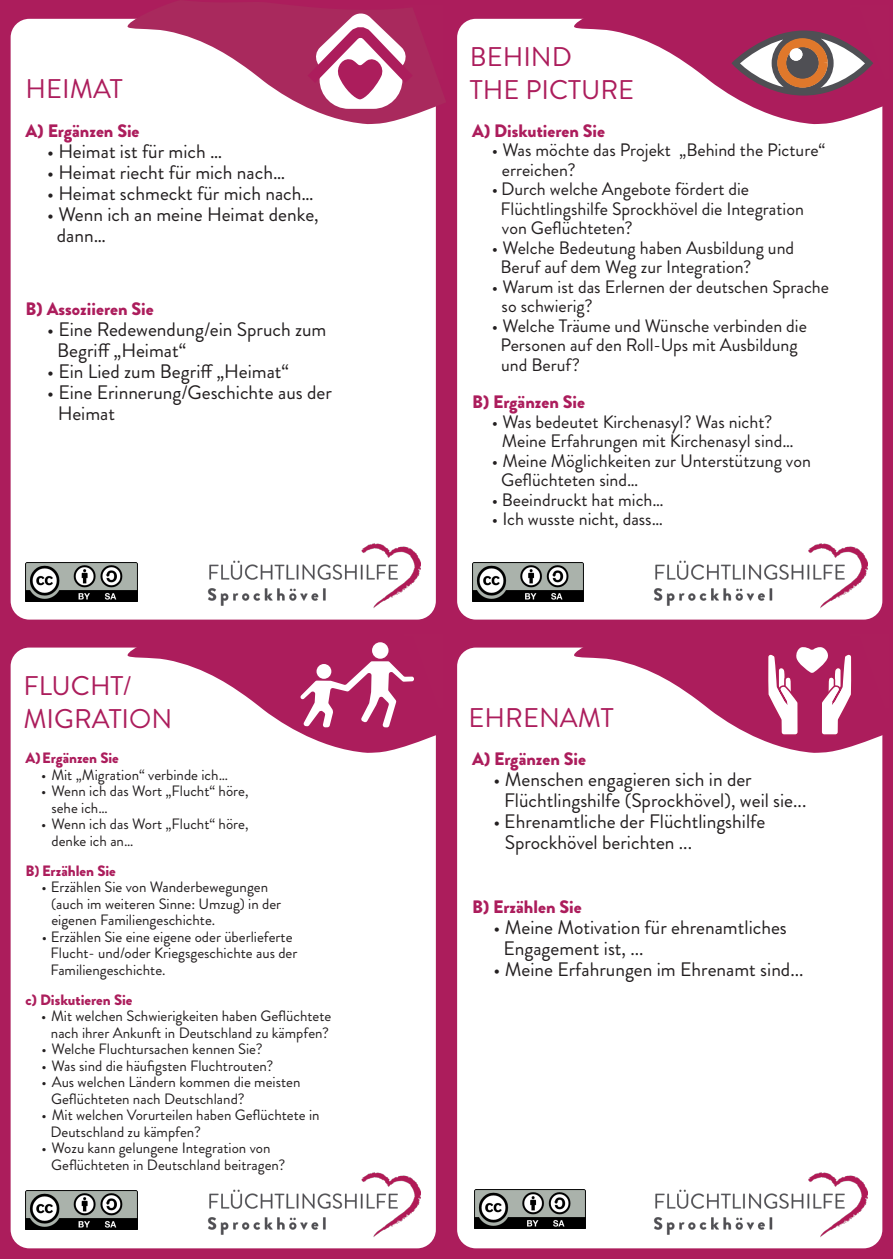
<style>
.page{position:relative;width:893px;height:1259px;background:#fff}
.page>*{position:absolute;margin:0;border:0;box-sizing:border-box;transform-origin:0 0}
.t1{font:27px "Brandon Grotesque";color:#ac1d5c}
.t2{font:19.5px "Brandon Grotesque";color:#231f20}
.t3{font:18px "Brandon Grotesque";color:#231f20}
.t4{font:900 18px "Brandon Grotesque";color:#ac1d5c}
.t5{font:15px "Brandon Grotesque";color:#231f20}
.t6{font:900 15px "Brandon Grotesque";color:#ac1d5c}
.t7{font:900 15px "Brandon Grotesque";color:#ac1e5c}
</style>
<div class="page">
<div style="left:0;top:0;width:446px;height:630px;background:#ac1d5c"></div>
<div style="left:11px;top:19px;width:425px;height:600px;background:#fff;border-radius:19px"></div>
<img style="left:207px;top:544px;width:214px;height:64px">
<svg style="left:127px;top:0;width:319px;height:126px"></svg>
<div style="left:446px;top:0;width:447px;height:630px;background:#ac1d5c"></div>
<div style="left:457px;top:19px;width:425px;height:600px;background:#fff;border-radius:19px"></div>
<img style="left:653px;top:544px;width:214px;height:65px">
<svg style="left:573px;top:18px;width:310px;height:108px"></svg>
<div style="left:786px;top:47px;width:33px;height:32px;background:#4f4f54;border-radius:50%"></div>
<div style="left:777px;top:38px;width:51px;height:50px;border:9px solid #e0782b;border-radius:50%"></div>
<div style="left:790px;top:48px;width:12px;height:13px;background:#fff;border-radius:50%"></div>
<div style="left:0;top:629px;width:446px;height:630px;background:#ac1d5c"></div>
<div style="left:11px;top:647px;width:425px;height:601px;background:#fff;border-radius:19px"></div>
<img style="left:207px;top:1172px;width:214px;height:65px">
<svg style="left:127px;top:645px;width:309px;height:109px"></svg>
<div style="left:317px;top:664px;width:14px;height:15px;background:#fff;border-radius:50%"></div>
<div style="left:372px;top:642px;width:16px;height:17px;background:#fff;border-radius:50%"></div>
<div style="left:446px;top:629px;width:447px;height:630px;background:#ac1d5c"></div>
<div style="left:457px;top:647px;width:425px;height:601px;background:#fff;border-radius:19px"></div>
<svg style="left:573px;top:647px;width:310px;height:602px"></svg>
<img style="left:474px;top:1189px;width:112px;height:40px">
<img style="left:26px;top:1190px;width:111px;height:39px">
<img style="left:472px;top:563px;width:112px;height:39px">
<img style="left:26px;top:563px;width:111px;height:39px">
<p class="t1" style="left:26px;top:70px;width:99px">HEIMAT</p>
<p class="t4" style="left:26px;top:118px;width:116px">A) Ergänzen Sie</p>
<p class="t2" style="left:47px;top:138px;width:177px">• Heimat ist für mich …</p>
<p class="t2" style="left:47px;top:159px;width:240px">• Heimat riecht für mich nach…</p>
<p class="t2" style="left:47px;top:180px;width:268px">• Heimat schmeckt für mich nach…</p>
<p class="t2" style="left:47px;top:201px;width:273px">• Wenn ich an meine Heimat denke,</p>
<p class="t2" style="left:57px;top:222px;width:51px">dann…</p>
<p class="t4" style="left:26px;top:296px;width:130px">B) Assoziieren Sie</p>
<p class="t2" style="left:47px;top:316px;width:281px">• Eine Redewendung/ein Spruch zum</p>
<p class="t2" style="left:57px;top:337px;width:131px">Begriff „Heimat“</p>
<p class="t2" style="left:47px;top:358px;width:243px">• Ein Lied zum Begriff „Heimat“</p>
<p class="t2" style="left:47px;top:379px;width:286px">• Eine Erinnerung/Geschichte aus der</p>
<p class="t2" style="left:58px;top:400px;width:59px">Heimat</p>
<p class="t1" style="left:23px;top:667px;width:110px">FLUCHT/</p>
<p class="t1" style="left:23px;top:699px;width:150px">MIGRATION</p>
<p class="t6" style="left:26px;top:747px;width:95px">A)Ergänzen Sie</p>
<p class="t5" style="left:41px;top:764px;width:188px">• Mit „Migration“ verbinde ich…</p>
<p class="t5" style="left:41px;top:781px;width:209px">• Wenn ich das Wort „Flucht“ höre,</p>
<p class="t5" style="left:51px;top:797px;width:58px">sehe ich…</p>
<p class="t5" style="left:41px;top:814px;width:209px">• Wenn ich das Wort „Flucht“ höre,</p>
<p class="t5" style="left:51px;top:830px;width:83px">denke ich an…</p>
<p class="t6" style="left:26px;top:860px;width:92px">B) Erzählen Sie</p>
<p class="t5" style="left:42px;top:877px;width:228px">• Erzählen Sie von Wanderbewegungen</p>
<p class="t5" style="left:51px;top:893px;width:232px">(auch im weiteren Sinne: Umzug) in der</p>
<p class="t5" style="left:51px;top:910px;width:165px">eigenen Familiengeschichte.</p>
<p class="t5" style="left:42px;top:926px;width:252px">• Erzählen Sie eine eigene oder überlieferte</p>
<p class="t5" style="left:51px;top:943px;width:248px">Flucht- und/oder Kriegsgeschichte aus der</p>
<p class="t5" style="left:50px;top:959px;width:117px">Familiengeschichte.</p>
<p class="t7" style="left:26px;top:989px;width:109px">c) Diskutieren Sie</p>
<p class="t5" style="left:41px;top:1006px;width:292px">• Mit welchen Schwierigkeiten haben Geflüchtete</p>
<p class="t5" style="left:51px;top:1022px;width:280px">nach ihrer Ankunft in Deutschland zu kämpfen?</p>
<p class="t5" style="left:42px;top:1039px;width:223px">• Welche Fluchtursachen kennen Sie?</p>
<p class="t5" style="left:42px;top:1055px;width:233px">• Was sind die häufigsten Fluchtrouten?</p>
<p class="t5" style="left:41px;top:1072px;width:260px">• Aus welchen Ländern kommen die meisten</p>
<p class="t5" style="left:51px;top:1088px;width:195px">Geflüchteten nach Deutschland?</p>
<p class="t5" style="left:42px;top:1105px;width:280px">• Mit welchen Vorurteilen haben Geflüchtete in</p>
<p class="t5" style="left:50px;top:1121px;width:152px">Deutschland zu kämpfen?</p>
<p class="t5" style="left:41px;top:1138px;width:230px">• Wozu kann gelungene Integration von</p>
<p class="t5" style="left:51px;top:1154px;width:236px">Geflüchteten in Deutschland beitragen?</p>
<p class="t1" style="left:470px;top:39px;width:104px">BEHIND</p>
<p class="t1" style="left:470px;top:71px;width:166px">THE PICTURE</p>
<p class="t4" style="left:472px;top:118px;width:135px">A) Diskutieren Sie</p>
<p class="t3" style="left:492px;top:138px;width:335px">• Was möchte das Projekt „Behind the Picture“</p>
<p class="t3" style="left:502px;top:157px;width:76px">erreichen?</p>
<p class="t3" style="left:492px;top:177px;width:259px">• Durch welche Angebote fördert die</p>
<p class="t3" style="left:501px;top:196px;width:305px">Flüchtlingshilfe Sprockhövel die Integration</p>
<p class="t3" style="left:502px;top:216px;width:132px">von Geflüchteten?</p>
<p class="t3" style="left:492px;top:235px;width:304px">• Welche Bedeutung haben Ausbildung und</p>
<p class="t3" style="left:500px;top:255px;width:252px">Beruf auf dem Weg zur Integration?</p>
<p class="t3" style="left:492px;top:274px;width:339px">• Warum ist das Erlernen der deutschen Sprache</p>
<p class="t3" style="left:502px;top:294px;width:93px">so schwierig?</p>
<p class="t3" style="left:492px;top:313px;width:316px">• Welche Träume und Wünsche verbinden die</p>
<p class="t3" style="left:501px;top:333px;width:299px">Personen auf den Roll-Ups mit Ausbildung</p>
<p class="t3" style="left:501px;top:352px;width:80px">und Beruf?</p>
<p class="t4" style="left:472px;top:389px;width:114px">B) Ergänzen Sie</p>
<p class="t3" style="left:492px;top:409px;width:282px">• Was bedeutet Kirchenasyl? Was nicht?</p>
<p class="t3" style="left:502px;top:429px;width:293px">Meine Erfahrungen mit Kirchenasyl sind…</p>
<p class="t3" style="left:492px;top:448px;width:320px">• Meine Möglichkeiten zur Unterstützung von</p>
<p class="t3" style="left:501px;top:468px;width:139px">Geflüchteten sind…</p>
<p class="t3" style="left:492px;top:487px;width:173px">• Beeindruckt hat mich…</p>
<p class="t3" style="left:492px;top:507px;width:172px">• Ich wusste nicht, dass…</p>
<p class="t1" style="left:469px;top:699px;width:147px">EHRENAMT</p>
<p class="t4" style="left:472px;top:746px;width:116px">A) Ergänzen Sie</p>
<p class="t2" style="left:494px;top:766px;width:260px">• Menschen engagieren sich in der</p>
<p class="t2" style="left:504px;top:787px;width:304px">Flüchtlingshilfe (Sprockhövel), weil sie...</p>
<p class="t2" style="left:494px;top:808px;width:273px">• Ehrenamtliche der Flüchtlingshilfe</p>
<p class="t2" style="left:505px;top:829px;width:189px">Sprockhövel berichten ...</p>
<p class="t4" style="left:472px;top:893px;width:111px">B) Erzählen Sie</p>
<p class="t2" style="left:494px;top:913px;width:295px">• Meine Motivation für ehrenamtliches</p>
<p class="t2" style="left:503px;top:934px;width:142px">Engagement ist, ...</p>
<p class="t2" style="left:494px;top:955px;width:311px">• Meine Erfahrungen im Ehrenamt sind...</p>
</div>
